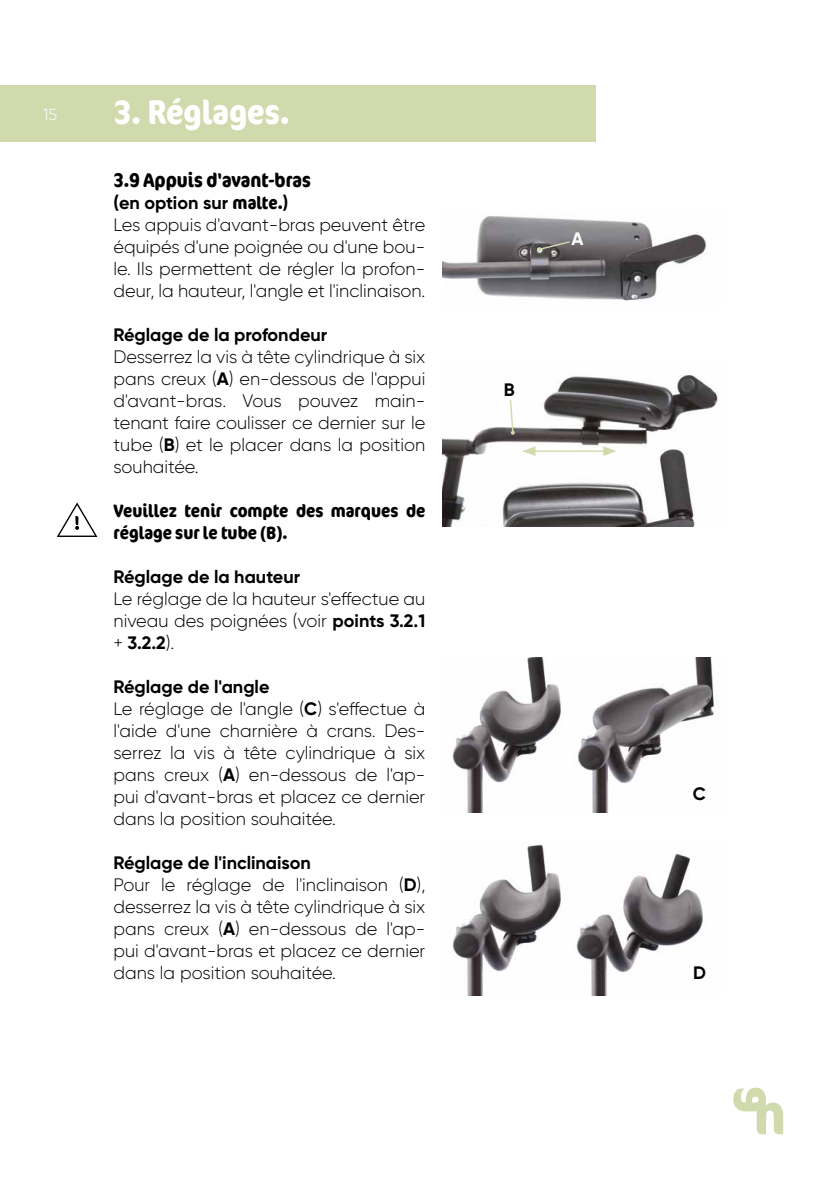
<style>
.page{position:relative;width:840px;height:1191px;background:#fff}
.page>*{position:absolute;margin:0;border:0;box-sizing:border-box;transform-origin:0 0}
.t1{font:700 condensed 34px "Cocon Offc Pro";color:#fff}
.t2{font:700 condensed 20px "Cocon Offc Pro";color:#000}
.t3{font:300 18px/22px "Gilroy";color:#000}
.t4{font:700 condensed 18px/22px "Cocon Offc Pro";color:#000}
.t5{font:700 18px "Gilroy";color:#000}
.t6{font:700 18px "Gilroy";color:#fff}
.t7{font:300 16px "Gilroy";color:#fff}
.s1{font-weight:700}
.s2{font-family:"Cocon Offc Pro";font-weight:700;font-stretch:condensed}
</style>
<div class="page">
<div style="left:0;top:85px;width:595px;height:57px;background:#d0daad"></div>
<svg style="left:733px;top:1087px;width:49px;height:47px"></svg>
<svg style="left:57px;top:502px;width:40px;height:35px"></svg>
<img style="left:442px;top:216px;width:265px;height:85px">
<svg style="left:536px;top:240px;width:35px;height:12px"></svg>
<img style="left:452px;top:658px;width:262px;height:154px">
<img style="left:452px;top:844px;width:254px;height:151px">
<img style="left:442px;top:375px;width:276px;height:151px">
<svg style="left:508px;top:398px;width:6px;height:37px"></svg>
<hr style="left:532px;top:450px;width:74px;height:2px;background:#d0daad">
<svg style="left:522px;top:446px;width:13px;height:10px"></svg>
<svg style="left:603px;top:446px;width:13px;height:10px"></svg>
<p class="t7" style="left:43px;top:104px;width:15px">15</p>
<h1 class="t1" style="left:113px;top:88px;width:178px">3. Réglages.</h1>
<p class="t2" style="left:113px;top:165px;width:199px">3.9 Appuis d'avant-bras</p>
<p class="t3" style="left:113px;top:191px;width:313px"><span class="s1">(en option sur</span> <span class="s2">malte.</span><span class="s1">)<br></span>Les appuis d'avant-bras peuvent être équipés d'une poignée ou d'une bou&shy;le. Ils permettent de régler la profon&shy;deur, la hauteur, l'angle et l'inclinaison.</p>
<p class="t5" style="left:113px;top:323px;width:215px">Réglage de la profondeur</p>
<p class="t3" style="left:113px;top:345px;width:313px;text-align:justify">Desserrez la vis à tête cylindrique à six pans creux (<span class="s1">A</span>) en-dessous de l'appui d'avant-bras. Vous pouvez main&shy;tenant faire coulisser ce dernier sur le tube (<span class="s1">B</span>) et le placer dans la position souhaitée.</p>
<p class="t4" style="left:113px;top:498px;width:313px">Veuillez tenir compte des marques de réglage sur le tube (B).</p>
<p class="t5" style="left:113px;top:565px;width:188px">Réglage de la hauteur</p>
<p class="t3" style="left:113px;top:587px;width:313px;text-align:justify">Le réglage de la hauteur s'effectue au niveau des poignées (voir <span class="s1">points 3.2.1 </span>+ <span class="s1">3.2.2</span>).</p>
<p class="t3" style="left:113px;top:675px;width:313px"><span class="s1">Réglage de l'angle<br></span>Le réglage de l'angle (<span class="s1">C</span>) s'effectue à l'aide d'une charnière à crans. Des&shy;serrez la vis à tête cylindrique à six pans creux (<span class="s1">A</span>) en-dessous de l'ap&shy;pui d'avant-bras et placez ce dernier dans la position souhaitée.</p>
<p class="t3" style="left:113px;top:851px;width:313px"><span class="s1">Réglage de l'inclinaison<br></span>Pour le réglage de l'inclinaison (<span class="s1">D</span>), desserrez la vis à tête cylindrique à six pans creux (<span class="s1">A</span>) en-dessous de l'ap&shy;pui d'avant-bras et placez ce dernier dans la position souhaitée.</p>
<p class="t5" style="left:503px;top:379px;width:12px">B</p>
<p class="t6" style="left:571px;top:228px;width:14px">A</p>
<p class="t5" style="left:692px;top:783px;width:15px">C</p>
<p class="t5" style="left:692px;top:961px;width:14px">D</p>
</div>
